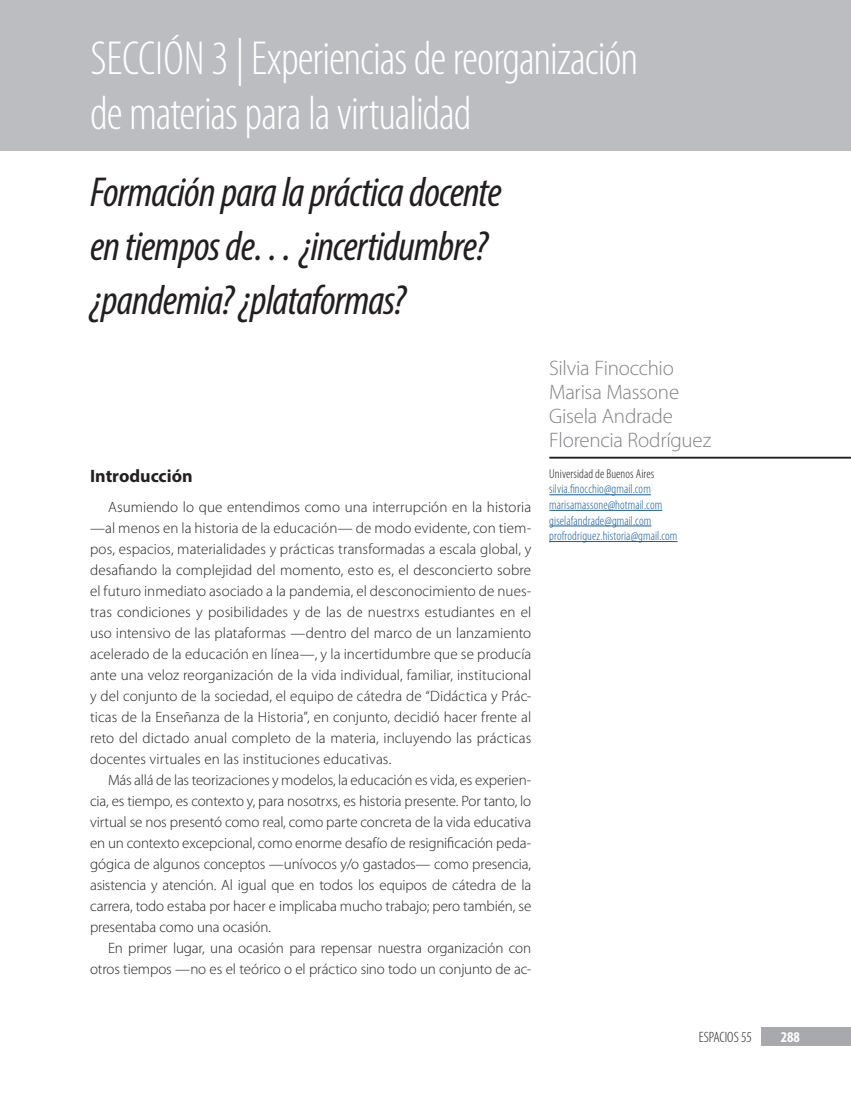
<style>
.page{position:relative;width:851px;height:1098px;background:#fff}
.page>*{position:absolute;margin:0;border:0;box-sizing:border-box;transform-origin:0 0}
.t1{font:300 condensed 48px/55.5px "Myriad Pro";letter-spacing:-.025em;color:#fff}
.Titulo_nota{font:italic condensed 42px/54px "Myriad Pro";letter-spacing:-.02em;color:#231f20}
.t2{font:300 21px/24px "Myriad Pro";letter-spacing:-.01em;color:#808285}
.Subtítulo_nivel_1{font:700 18px "Myriad Pro";color:#231f20}
.Texto_central{font:300 15px/21px "Myriad Pro";letter-spacing:-.005em;color:#231f20;text-align:justify}
.pie_de_pagina{font:300 condensed 15px "Myriad Pro";color:#231f20}
.pie_de_pagina-2{font:700 condensed 15px "Myriad Pro";color:#fff}
.Reseña_biográfica_br{font:300 condensed 12.9px "Myriad Pro";letter-spacing:.005em;color:#175d9e}
.Reseña_biográfica_br-2{font:300 condensed 12.9px "Myriad Pro";letter-spacing:.005em;color:#231f20}
</style>
<div class="page">
<div style="left:760px;top:1027px;width:90px;height:18px;background:#a8a9ad"></div>
<div style="left:0;top:0;width:850px;height:151px;background:#bcbdc0"></div>
<hr style="left:549px;top:494px;width:101px;height:1px;background:#175d9e">
<hr style="left:549px;top:510px;width:113px;height:1px;background:#175d9e">
<hr style="left:549px;top:525px;width:102px;height:1px;background:#175d9e">
<hr style="left:549px;top:541px;width:128px;height:1px;background:#175d9e">
<hr style="left:549px;top:456px;width:301px;height:2px;background:#231f20">
<h1 class="t1" style="left:90px;top:31px;width:549px">SECCIÓN 3 | Experiencias de reorganización de materias para la virtualidad</h1>
<p class="Titulo_nota" style="left:90px;top:164px;width:413px">Formación para la práctica docente en tiempos de… ¿incertidumbre? ¿pandemia? ¿plataformas?</p>
<p class="Subtítulo_nivel_1" style="left:90px;top:464px;width:104px">Introducción</p>
<p class="Texto_central" style="left:90px;top:496px;width:442px;text-indent:18px">Asumiendo lo que entendimos como una interrupción en la historia —al menos en la historia de la educación— de modo evidente, con tiem&shy;pos, espacios, materialidades y prácticas transformadas a escala global, y desafiando la complejidad del momento, esto es, el desconcierto sobre el futuro inmediato asociado a la pandemia, el desconocimiento de nues&shy;tras condiciones y posibilidades y de las de nuestrxs estudiantes en el uso intensivo de las plataformas —dentro del marco de un lanzamiento acelerado de la educación en línea—, y la incertidumbre que se producía ante una veloz reorganización de la vida individual, familiar, institucional y del conjunto de la sociedad, el equipo de cátedra de “Didáctica y Prác&shy;ticas de la Enseñanza de la Historia”, en conjunto, decidió hacer frente al reto del dictado anual completo de la materia, incluyendo las prácticas docentes virtuales en las instituciones educativas.</p>
<p class="Texto_central" style="left:90px;top:769px;width:442px;text-indent:18px">Más allá de las teorizaciones y modelos, la educación es vida, es experien&shy;cia, es tiempo, es contexto y, para nosotrxs, es historia presente. Por tanto, lo virtual se nos presentó como real, como parte concreta de la vida educativa en un contexto excepcional, como enorme desafío de resignificación peda&shy;gógica de algunos conceptos —unívocos y/o gastados— como presencia, asistencia y atención. Al igual que en todos los equipos de cátedra de la carrera, todo estaba por hacer e implicaba mucho trabajo; pero también, se presentaba como una ocasión.</p>
<p class="Texto_central" style="left:90px;top:937px;width:442px;text-align:right">En primer lugar, una ocasión para repensar nuestra organización con otros tiempos —no es el teórico o el práctico sino todo un conjunto de ac-</p>
<h3 class="t2" style="left:549px;top:356px;width:163px">Silvia Finocchio<br>Marisa Massone<br>Gisela Andrade<br>Florencia Rodríguez</h3>
<p class="Reseña_biográfica_br-2" style="left:549px;top:466px;width:106px">Universidad de Buenos Aires</p>
<p class="Reseña_biográfica_br" style="left:549px;top:482px;width:103px">silvia.finocchio@gmail.com</p>
<p class="Reseña_biográfica_br" style="left:549px;top:497px;width:114px">marisamassone@hotmail.com</p>
<p class="Reseña_biográfica_br" style="left:549px;top:513px;width:103px">giselafandrade@gmail.com</p>
<p class="Reseña_biográfica_br" style="left:549px;top:529px;width:130px">profrodriguez.historia@gmail.com</p>
<p class="pie_de_pagina" style="left:698px;top:1028px;width:54px">ESPACIOS 55</p>
<p class="pie_de_pagina-2" style="left:780px;top:1027px;width:21px">288</p>
</div>
